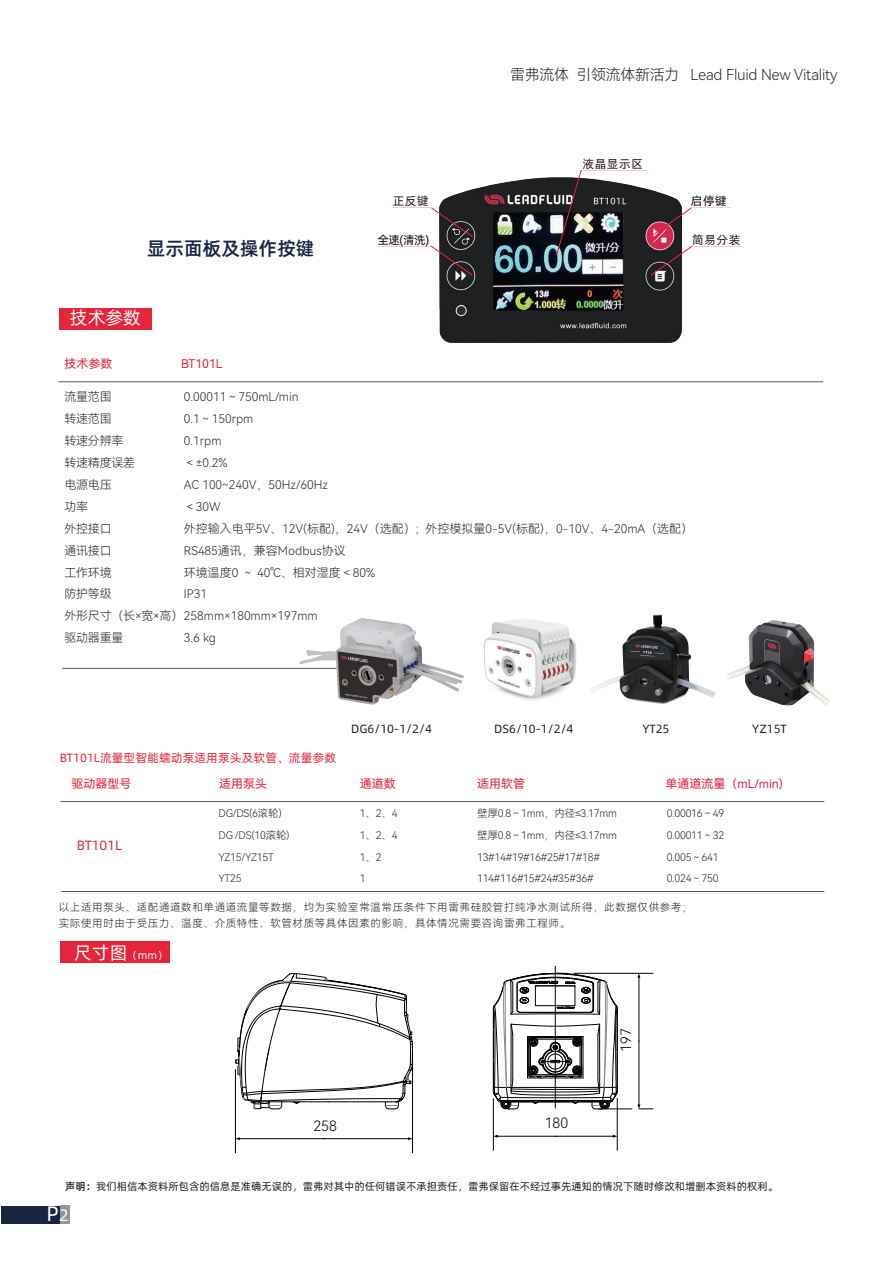
<style>
.page{position:relative;width:893px;height:1263px;background:#fff}
.page>*{position:absolute;margin:0;border:0;box-sizing:border-box;transform-origin:0 0}
.t1{font:21px "Alibaba Pu Hui Ti R";color:#fff}
.t2{font:18.9px "Alibaba Pu Hui Ti M";color:#172541}
.t3{font:18px "Alibaba Pu Hui Ti R";color:#fff}
.t4{font:15px "Harmony OS Sans SC Light";letter-spacing:-.02em;color:#262727}
.t5{font:14.25px "Harmony OS Sans SC Light";color:#030303}
.t6{font:14.1px "Harmony OS Sans SC Light";color:#030303}
.t7{font:13.5px "Alibaba Pu Hui Ti R";color:#e52539}
.t8{font:12px/21.9px "Harmony OS Sans SC Light";color:#262727}
.t9{font:12px/21.9px "Harmony OS Sans SC Light";letter-spacing:-.02em;color:#262727}
.t10{font:12px "Harmony OS Sans SC";color:#e52539}
.t11{font:12px "Alibaba Pu Hui Ti R";color:#e52539}
.t12{font:11.85px "Alibaba Pu Hui Ti R";color:#231f20}
.t13{font:11.7px "Alibaba Pu Hui Ti R";letter-spacing:.05em;color:#211814}
.t14{font:11.7px "Alibaba Pu Hui Ti R";letter-spacing:.005em;color:#060304}
.t15{font:10.5px/21.9px "Harmony OS Sans SC Light";letter-spacing:-.02em;color:#262727}
.t16{font:10.5px/21.9px "Harmony OS Sans SC Light";letter-spacing:.06em;color:#262727}
.t17{font:10.5px "Alibaba Pu Hui Ti R";color:#231f20}
.t18{font:10.5px "Alibaba Pu Hui Ti R";color:#fff}
.s1{font-size:18px}
.s2{font-family:"Alibaba Pu Hui Ti M"}
.s3{font-size:16.5px}
</style>
<div class="page">
<div style="left:60px;top:941px;width:110px;height:22px;background:#e52539"></div>
<img style="left:439px;top:177px;width:242px;height:165px">
<svg style="left:431px;top:208px;width:42px;height:29px"></svg>
<svg style="left:650px;top:208px;width:41px;height:29px"></svg>
<svg style="left:651px;top:246px;width:41px;height:29px"></svg>
<svg style="left:431px;top:246px;width:41px;height:29px"></svg>
<svg style="left:556px;top:170px;width:25px;height:85px"></svg>
<div style="left:1px;top:1206px;width:69px;height:18px;background:#172541"></div>
<div style="left:60px;top:1206px;width:10px;height:18px;background:#939598"></div>
<hr style="left:61px;top:891px;width:763px;height:1px;background:#57585a">
<hr style="left:61px;top:801px;width:763px;height:1px;background:#57585a">
<div style="left:60px;top:308px;width:92px;height:21px;background:#e52539"></div>
<hr style="left:59px;top:381px;width:764px;height:1px;background:#57585a">
<hr style="left:62px;top:668px;width:370px;height:1px;background:#57585a">
<svg style="left:235px;top:973px;width:178px;height:136px"></svg>
<hr style="left:324px;top:1138px;width:84px;height:1px;background:#030303">
<hr style="left:239px;top:1138px;width:85px;height:1px;background:#030303">
<hr style="left:412px;top:1052px;width:1px;height:101px;background:#030303">
<hr style="left:235px;top:1069px;width:1px;height:84px;background:#030303">
<svg style="left:235px;top:1137px;width:5px;height:3px"></svg>
<hr style="left:598px;top:1108px;width:34px;height:1px;background:#030303">
<hr style="left:639px;top:1041px;width:1px;height:64px;background:#030303">
<hr style="left:639px;top:977px;width:1px;height:64px;background:#030303">
<hr style="left:574px;top:973px;width:79px;height:1px;background:#030303">
<svg style="left:637px;top:973px;width:3px;height:5px"></svg>
<svg style="left:637px;top:1104px;width:16px;height:5px"></svg>
<hr style="left:555px;top:1136px;width:58px;height:1px;background:#030303">
<hr style="left:497px;top:1136px;width:58px;height:1px;background:#030303">
<hr style="left:617px;top:1098px;width:1px;height:52px;background:#030303">
<hr style="left:493px;top:1099px;width:1px;height:51px;background:#030303">
<svg style="left:493px;top:1135px;width:5px;height:3px"></svg>
<svg style="left:493px;top:966px;width:125px;height:143px"></svg>
<img style="left:280px;top:618px;width:171px;height:87px">
<img style="left:608px;top:614px;width:108px;height:90px">
<img style="left:451px;top:618px;width:157px;height:82px">
<img style="left:727px;top:620px;width:103px;height:86px">
<p class="t4" style="left:510px;top:64px;width:329px">雷弗流体 引领流体新活力 Lead Fluid New Vitality</p>
<h2 class="t2" style="left:147px;top:234px;width:169px">显示面板及操作按键</h2>
<h3 class="t3" style="left:70px;top:304px;width:72px">技术参数</h3>
<p class="t10" style="left:64px;top:356px;width:49px">技术参数</p>
<p class="t10" style="left:181px;top:356px;width:43px">BT101L</p>
<p class="t13" style="left:393px;top:193px;width:37px">正反键</p>
<p class="t13" style="left:583px;top:155px;width:62px">液晶显示区</p>
<p class="t14" style="left:691px;top:193px;width:37px">启停键</p>
<p class="t14" style="left:378px;top:231px;width:53px">全速(清洗)</p>
<p class="t13" style="left:692px;top:231px;width:50px">简易分装</p>
<p class="t9" style="left:64px;top:386px;width:255px">流量范围<br>转速范围<br>转速分辨率<br>转速精度误差<br>电源电压<br>功率<br>外控接口<br>通讯接口<br>工作环境<br>防护等级<br>外形尺寸（长×宽×高）258mm×180mm×197mm驱动器重量</p>
<p class="t8" style="left:184px;top:386px;width:511px">0.00011～750mL/min<br>0.1～150rpm<br>0.1rpm<br>＜±0.2%<br>AC 100~240V，50Hz/60Hz<br>＜30W<br>外控输入电平5V、12V(标配)，24V（选配）; 外控模拟量0-5V(标配)，0-10V、4-20mA（选配）<br>RS485通讯，兼容Modbus协议<br>环境温度0 ～ 40℃、相对湿度＜80%<br>IP31</p>
<p class="t8" style="left:184px;top:627px;width:34px">3.6 kg</p>
<p class="t11" style="left:60px;top:749px;width:278px">BT101L流量型智能蠕动泵适用泵头及软管、流量参数</p>
<p class="t12" style="left:351px;top:720px;width:82px">DG6/10-1/2/4</p>
<p class="t12" style="left:494px;top:720px;width:81px">DS6/10-1/2/4</p>
<p class="t12" style="left:642px;top:720px;width:29px">YT25</p>
<p class="t12" style="left:752px;top:720px;width:36px">YZ15T</p>
<p class="t10" style="left:72px;top:775px;width:61px">驱动器型号</p>
<p class="t10" style="left:219px;top:775px;width:49px">适用泵头</p>
<p class="t10" style="left:360px;top:775px;width:38px">通道数</p>
<p class="t10" style="left:477px;top:775px;width:49px">适用软管</p>
<p class="t10" style="left:665px;top:775px;width:119px">单通道流量（mL/min)</p>
<p class="t7" style="left:77px;top:835px;width:47px">BT101L</p>
<p class="t15" style="left:218px;top:802px;width:73px">DG/DS(6滚轮)<br>DG /DS(10滚轮)<br>YZ15/YZ15T<br>YT25</p>
<p class="t16" style="left:360px;top:802px;width:39px">1、2、4<br>1、2、4<br>1、2<br>1</p>
<p class="t15" style="left:477px;top:802px;width:141px">壁厚0.8～1mm，内径≤3.17mm壁厚0.8～1mm，内径≤3.17mm<br>13#14#19#16#25#17#18#<br>114#116#15#24#35#36#</p>
<p class="t15" style="left:667px;top:802px;width:59px">0.00016～49<br>0.00011～32<br>0.005～641<br>0.024～750</p>
<p class="t16" style="left:59px;top:899px;width:635px;line-height:15.9px">以上适用泵头、适配通道数和单通道流量等数据，均为实验室常温常压条件下用雷弗硅胶管打纯净水测试所得，此数据仅供参考；实际使用时由于受压力、温度、介质特性、软管材质等具体因素的影响，具体情况需要咨询雷弗工程师。</p>
<p class="t18" style="left:74px;top:947px;width:95px"><span class="s1">尺寸图</span>（mm）</p>
<p class="t5" style="left:313px;top:1116px;width:25px">258</p>
<p class="t5" style="left:545px;top:1113px;width:25px">180</p>
<p class="t6" style="left:616px;top:1052px;width:25px;rotate:-90deg">197</p>
<p class="t17" style="left:65px;top:1179px;width:714px"><span class="s2">声明：</span>我们相信本资料所包含的信息是准确无误的，雷弗对其中的任何错误不承担责任，雷弗保留在不经过事先通知的情况下随时修改和增删本资料的权利。</p>
<h1 class="t1" style="left:47px;top:1198px;width:24px">P<span class="s3">2</span></h1>
</div>
